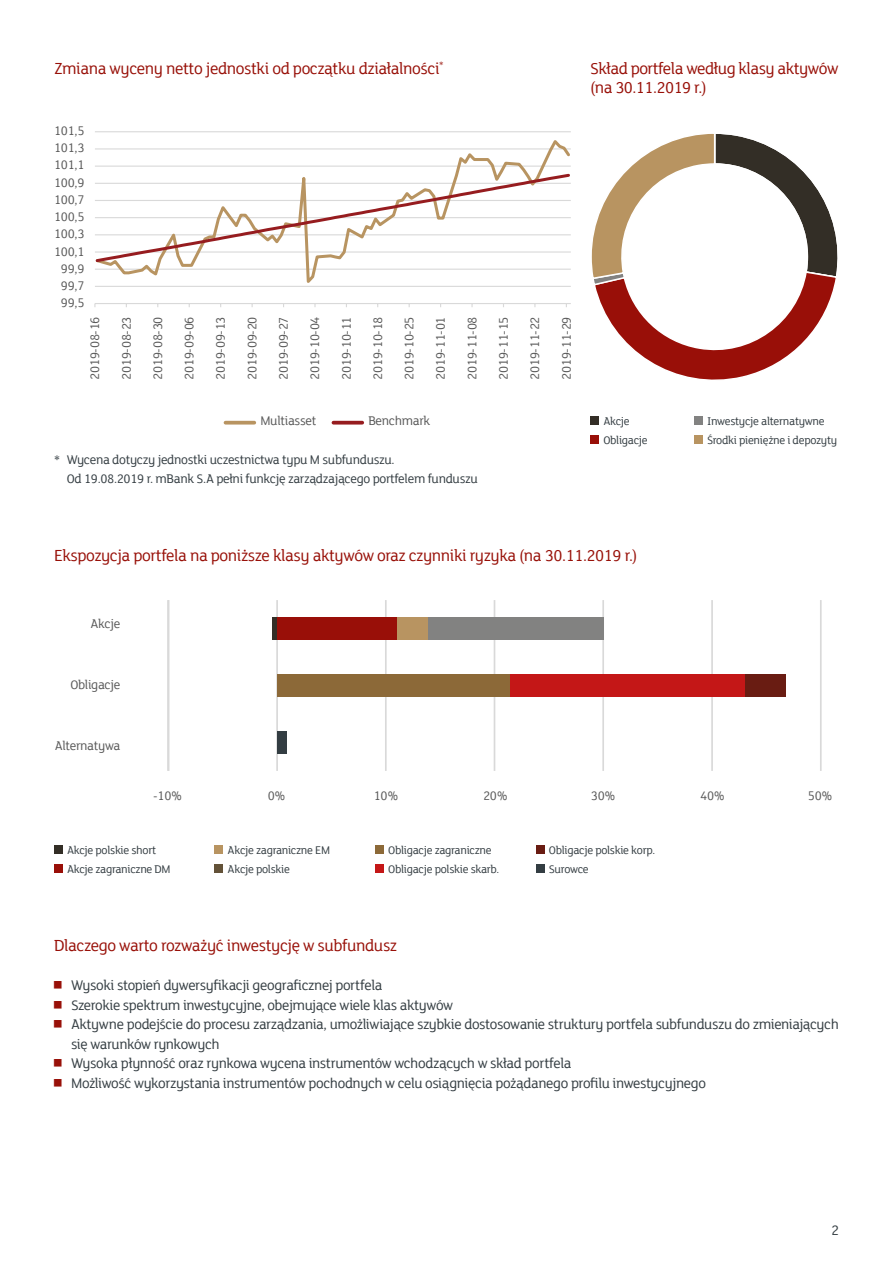
<style>
.page{position:relative;width:893px;height:1263px;background:#fff}
.page>*{position:absolute;margin:0;border:0;box-sizing:border-box;transform-origin:0 0}
.t1{font:17.25px/19.5px "FS Lola";letter-spacing:-.025em;color:#981008}
.t2{font:15px/19.5px "FS Lola";letter-spacing:-.03em;color:#353e43}
.t3{font:13.5px/17.2px "FS Lola";letter-spacing:-.025em;color:#595959;text-align:center}
.t4{font:13.5px/19.5px "FS Lola";letter-spacing:-.025em;color:#353e43}
.t5{font:12px/19.5px "FS Lola";letter-spacing:-.025em;color:#353e43}
</style>
<div class="page">
<div style="left:54px;top:845px;width:9px;height:9px;background:#332e26"></div>
<div style="left:54px;top:864px;width:9px;height:9px;background:#990f08"></div>
<div style="left:215px;top:845px;width:8px;height:9px;background:#b89461"></div>
<div style="left:215px;top:864px;width:8px;height:9px;background:#635238"></div>
<div style="left:375px;top:845px;width:9px;height:9px;background:#8c6938"></div>
<div style="left:375px;top:864px;width:9px;height:9px;background:#c41717"></div>
<div style="left:536px;top:845px;width:8px;height:9px;background:#691c12"></div>
<div style="left:536px;top:864px;width:8px;height:9px;background:#333d42"></div>
<hr style="left:95px;top:131px;width:476px;height:1px;background:#d9d9d9">
<hr style="left:95px;top:303px;width:476px;height:1px;background:#d9d9d9">
<svg style="left:95px;top:140px;width:476px;height:147px"></svg>
<svg style="left:95px;top:172px;width:476px;height:92px"></svg>
<svg style="left:225px;top:421px;width:29px;height:4px"></svg>
<svg style="left:333px;top:421px;width:29px;height:4px"></svg>
<svg style="left:591px;top:133px;width:247px;height:247px"></svg>
<hr style="left:276px;top:600px;width:2px;height:171px;background:#d9d9d9">
<hr style="left:385px;top:600px;width:2px;height:171px;background:#d9d9d9">
<hr style="left:494px;top:600px;width:1px;height:171px;background:#d9d9d9">
<hr style="left:602px;top:600px;width:2px;height:171px;background:#d9d9d9">
<hr style="left:711px;top:600px;width:2px;height:171px;background:#d9d9d9">
<hr style="left:820px;top:600px;width:2px;height:171px;background:#d9d9d9">
<hr style="left:168px;top:600px;width:1px;height:171px;background:#d9d9d9">
<div style="left:277px;top:617px;width:121px;height:23px;background:#990f08"></div>
<div style="left:398px;top:617px;width:30px;height:23px;background:#b89461"></div>
<div style="left:428px;top:617px;width:175px;height:23px;background:#828281"></div>
<hr style="left:273px;top:617px;width:4px;height:23px;background:#332e26">
<div style="left:277px;top:674px;width:234px;height:23px;background:#8c6938"></div>
<div style="left:511px;top:674px;width:234px;height:23px;background:#c41717"></div>
<div style="left:745px;top:674px;width:41px;height:23px;background:#691c12"></div>
<div style="left:277px;top:731px;width:10px;height:23px;background:#333d42"></div>
<div style="left:590px;top:416px;width:9px;height:8px;background:#332e26"></div>
<div style="left:590px;top:435px;width:9px;height:9px;background:#990f08"></div>
<div style="left:694px;top:416px;width:8px;height:8px;background:#828281"></div>
<div style="left:694px;top:435px;width:8px;height:9px;background:#b89461"></div>
<p class="t1" style="left:54px;top:57px;width:391px">Zmiana wyceny netto jednostki od początku działalności<sup>*</sup></p>
<p class="t3" style="left:54px;top:121px;width:32px">101,5<br>101,3<br>101,1<br>100,9<br>100,7<br>100,5<br>100,3<br>100,1<br>99,9<br>99,7<br>99,5</p>
<p class="t3" style="left:86px;top:380px;width:65px;rotate:-90deg">2019-08-16</p>
<p class="t3" style="left:117px;top:380px;width:65px;rotate:-90deg">2019-08-23</p>
<p class="t3" style="left:149px;top:380px;width:65px;rotate:-90deg">2019-08-30</p>
<p class="t3" style="left:180px;top:380px;width:65px;rotate:-90deg">2019-09-06</p>
<p class="t3" style="left:211px;top:380px;width:65px;rotate:-90deg">2019-09-13</p>
<p class="t3" style="left:243px;top:380px;width:65px;rotate:-90deg">2019-09-20</p>
<p class="t3" style="left:274px;top:380px;width:65px;rotate:-90deg">2019-09-27</p>
<p class="t3" style="left:306px;top:380px;width:65px;rotate:-90deg">2019-10-04</p>
<p class="t3" style="left:337px;top:380px;width:65px;rotate:-90deg">2019-10-11</p>
<p class="t3" style="left:369px;top:380px;width:65px;rotate:-90deg">2019-10-18</p>
<p class="t3" style="left:400px;top:380px;width:65px;rotate:-90deg">2019-10-25</p>
<p class="t3" style="left:431px;top:380px;width:65px;rotate:-90deg">2019-11-01</p>
<p class="t3" style="left:463px;top:380px;width:65px;rotate:-90deg">2019-11-08</p>
<p class="t3" style="left:494px;top:380px;width:65px;rotate:-90deg">2019-11-15</p>
<p class="t3" style="left:526px;top:380px;width:65px;rotate:-90deg">2019-11-22</p>
<p class="t3" style="left:557px;top:380px;width:65px;rotate:-90deg">2019-11-29</p>
<p class="t3" style="left:260px;top:411px;width:57px">Multiasset</p>
<p class="t3" style="left:368px;top:411px;width:63px">Benchmark</p>
<p class="t4" style="left:67px;top:449px;width:413px;text-indent:-13px">* Wycena dotyczy jednostki uczestnictwa typu M subfunduszu.<br>Od 19.08.2019 r. mBank S.A pełni funkcję zarządzającego portfelem funduszu</p>
<p class="t1" style="left:590px;top:57px;width:249px">Skład portfela według klasy aktywów (na 30.11.2019 r.)</p>
<p class="t5" style="left:603px;top:410px;width:46px">Akcje<br>Obligacje</p>
<p class="t5" style="left:707px;top:410px;width:132px">Inwestycje alternatywne<br>Środki pieniężne i depozyty</p>
<p class="t1" style="left:54px;top:545px;width:585px">Ekspozycja portfela na poniższe klasy aktywów oraz czynniki ryzyka (na 30.11.2019 r.)</p>
<p class="t3" style="left:91px;top:614px;width:31px">Akcje</p>
<p class="t3" style="left:70px;top:675px;width:51px">Obligacje</p>
<p class="t3" style="left:55px;top:737px;width:67px">Alternatywa</p>
<p class="t3" style="left:153px;top:786px;width:30px">-10%</p>
<p class="t3" style="left:268px;top:786px;width:19px">0%</p>
<p class="t3" style="left:374px;top:786px;width:26px">10%</p>
<p class="t3" style="left:483px;top:786px;width:26px">20%</p>
<p class="t3" style="left:591px;top:786px;width:26px">30%</p>
<p class="t3" style="left:700px;top:786px;width:26px">40%</p>
<p class="t3" style="left:808px;top:786px;width:26px">50%</p>
<p class="t5" style="left:67px;top:839px;width:105px">Akcje polskie short<br>Akcje zagraniczne DM</p>
<p class="t5" style="left:228px;top:839px;width:104px">Akcje zagraniczne EM<br>Akcje polskie</p>
<p class="t5" style="left:388px;top:839px;width:113px">Obligacje zagraniczne<br>Obligacje polskie skarb.</p>
<p class="t5" style="left:549px;top:839px;width:108px">Obligacje polskie korp.<br>Surowce</p>
<p class="t1" style="left:54px;top:935px;width:345px">Dlaczego warto rozważyć inwestycję w subfundusz</p>
<p class="t2" style="left:71px;top:975px;width:769px">Wysoki stopień dywersyfikacji geograficznej portfela<br>Szerokie spektrum inwestycyjne, obejmujące wiele klas aktywów<br>Aktywne podejście do procesu zarządzania, umożliwiające szybkie dostosowanie struktury portfela subfunduszu do zmieniających się warunków rynkowych<br>Wysoka płynność oraz rynkowa wycena instrumentów wchodzących w skład portfela<br>Możliwość wykorzystania instrumentów pochodnych w celu osiągnięcia pożądanego profilu inwestycyjnego</p>
<p class="t2" style="left:831px;top:1220px;width:9px">2</p>
</div>
